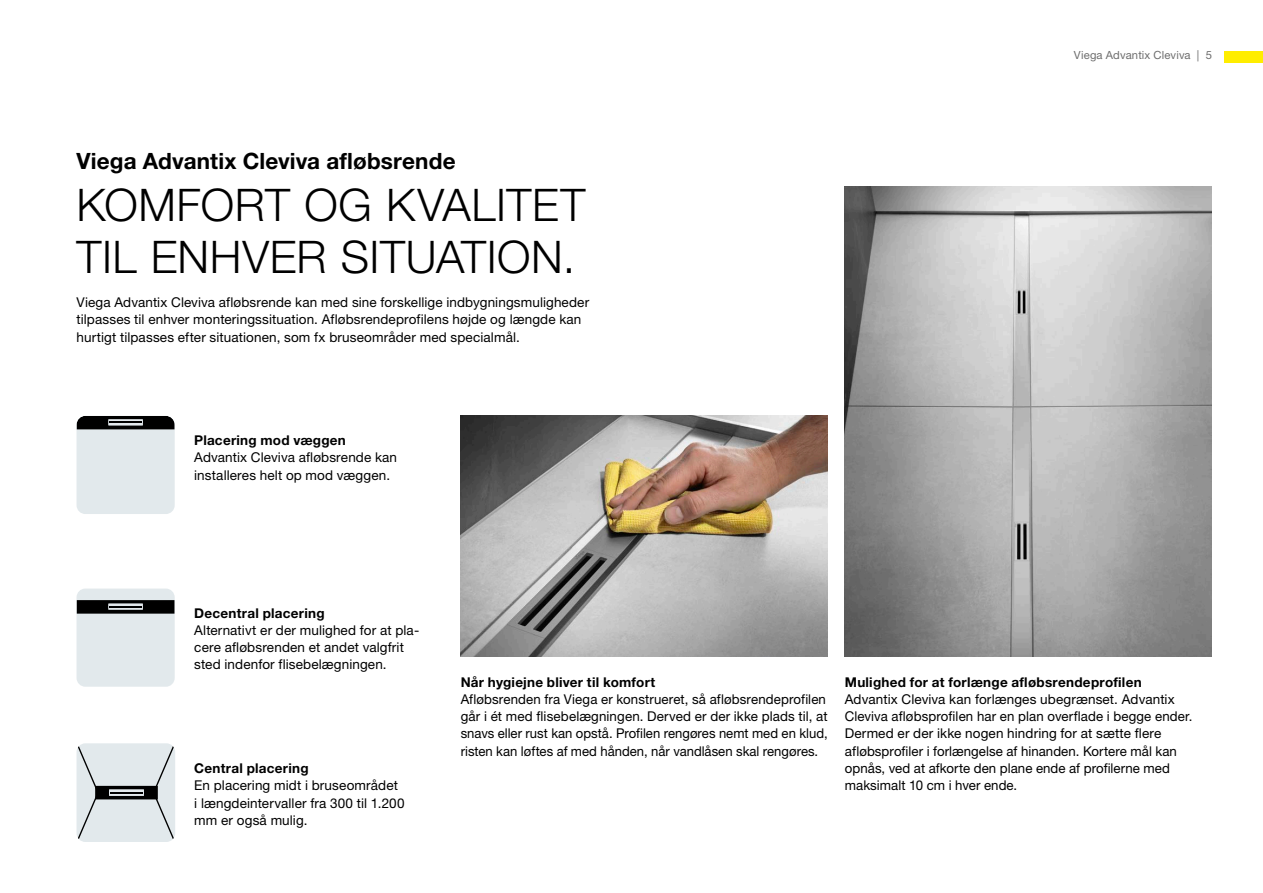
<style>
.page{position:relative;width:1263px;height:893px;background:#fff}
.page>*{position:absolute;margin:0;border:0;box-sizing:border-box;transform-origin:0 0}
.t1{font:45px/51.8px "M Ying Hei PR Cfor Viega W3";letter-spacing:.01em;color:#000}
.t2{font:22.5px "M Ying Hei PR Cfor Viega W7";letter-spacing:.005em;color:#000}
.t3{font:13.5px/17.2px "M Ying Hei PR Cfor Viega W4";letter-spacing:.01em;color:#000}
.t4{font:13.5px "M Ying Hei PR Cfor Viega W7";letter-spacing:.02em;color:#000}
.t5{font:11.25px "M Ying Hei PR Cfor Viega W4";letter-spacing:.015em;color:#6e6e6e}
</style>
<div class="page">
<img style="left:845px;top:186px;width:367px;height:470px">
<img style="left:461px;top:416px;width:367px;height:240px">
<div style="left:77px;top:416px;width:98px;height:98px;background:#e2e9ec;border-radius:9px"></div>
<svg style="left:77px;top:416px;width:98px;height:13px"></svg>
<hr style="left:110px;top:422px;width:32px;height:1px;background:#000">
<div style="left:77px;top:589px;width:98px;height:98px;background:#e2e9ec;border-radius:9px"></div>
<svg style="left:77px;top:600px;width:98px;height:14px"></svg>
<hr style="left:110px;top:606px;width:32px;height:1px;background:#000">
<svg style="left:77px;top:743px;width:98px;height:99px;background:#cdd3d6"></svg>
<hr style="left:110px;top:792px;width:33px;height:1px;background:#000">
<div style="left:1225px;top:51px;width:38px;height:11px;background:#ffed00"></div>
<h2 class="t2" style="left:77px;top:147px;width:380px">Viega Advantix Cleviva afløbsrende</h2>
<h1 class="t1" style="left:77px;top:179px;width:511px">KOMFORT OG KVALITET<br>TIL ENHVER SITUATION.</h1>
<p class="t3" style="left:77px;top:294px;width:514px">Viega Advantix Cleviva afløbsrende kan med sine forskellige indbygningsmuligheder tilpasses til enhver monteringssituation. Afløbsrendeprofilens højde og længde kan hurtigt tilpasses efter situationen, som fx bruseområder med specialmål.</p>
<p class="t4" style="left:194px;top:432px;width:153px">Placering mod væggen</p>
<p class="t3" style="left:194px;top:449px;width:204px">Advantix Cleviva afløbsrende kan installeres helt op mod væggen.</p>
<p class="t5" style="left:1074px;top:48px;width:140px">Viega Advantix Cleviva | 5</p>
<p class="t4" style="left:194px;top:605px;width:132px">Decentral placering</p>
<p class="t3" style="left:194px;top:621px;width:226px">Alternativt er der mulighed for at pla&shy;cere afløbsrenden et andet valgfrit sted indenfor flisebelægningen.</p>
<p class="t4" style="left:194px;top:760px;width:116px">Central placering</p>
<p class="t3" style="left:194px;top:777px;width:212px">En placering midt i bruseområdet<br>i længdeintervaller fra 300 til 1.200 mm er også mulig.</p>
<p class="t4" style="left:461px;top:674px;width:196px">Når hygiejne bliver til komfort</p>
<p class="t3" style="left:461px;top:690px;width:368px">Afløbsrenden fra Viega er konstrueret, så afløbsrendeprofilen går i ét med flisebelægningen. Derved er der ikke plads til, at snavs eller rust kan opstå. Profilen rengøres nemt med en klud, risten kan løftes af med hånden, når vandlåsen skal rengøres.</p>
<p class="t4" style="left:845px;top:674px;width:298px">Mulighed for at forlænge afløbsrendeprofilen</p>
<p class="t3" style="left:845px;top:690px;width:349px">Advantix Cleviva kan forlænges ubegrænset. Advantix Cleviva afløbsprofilen har en plan overflade i begge ender.<br>Dermed er der ikke nogen hindring for at sætte flere afløbsprofiler i forlængelse af hinanden. Kortere mål kan opnås, ved at afkorte den plane ende af profilerne med maksimalt 10 cm i hver ende.</p>
</div>
